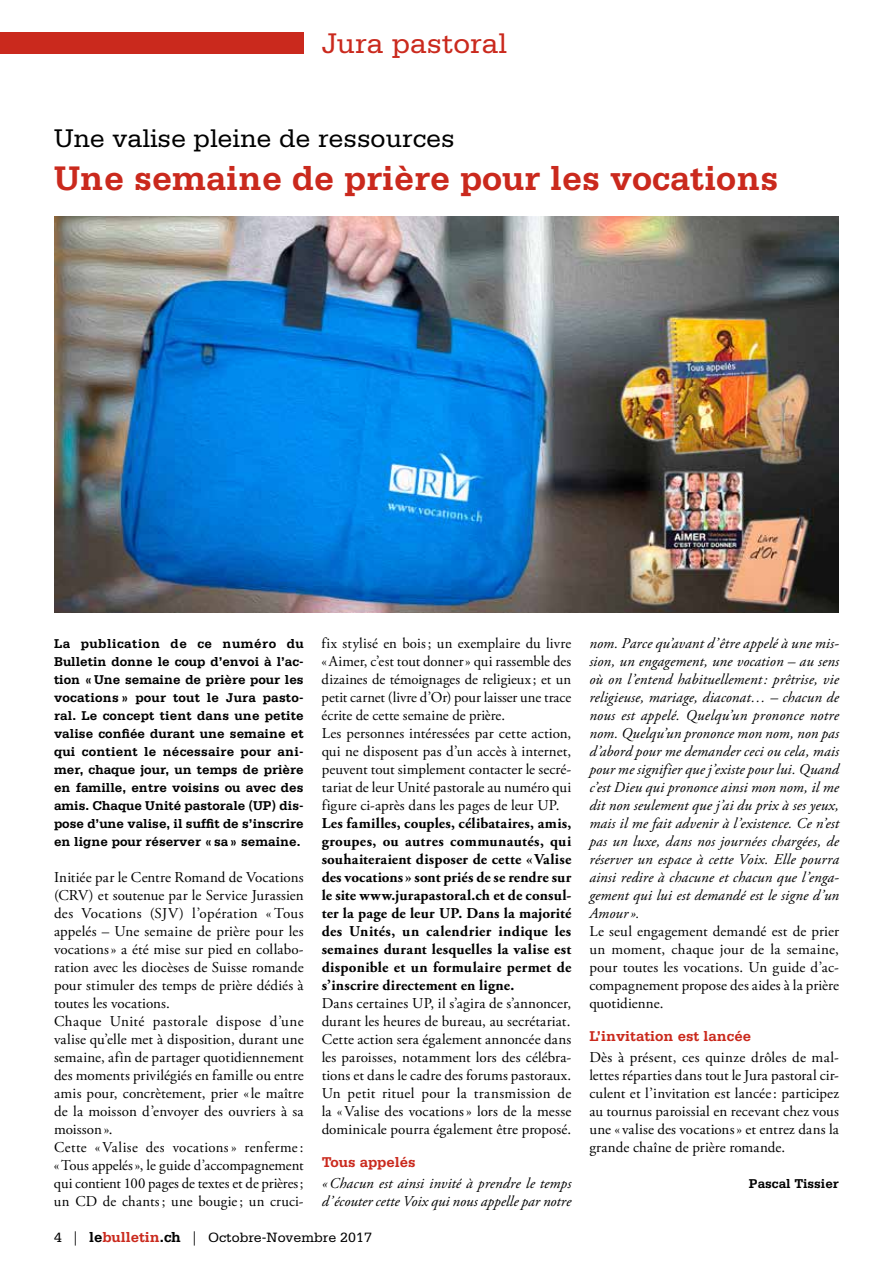
<style>
.page{position:relative;width:893px;height:1263px;background:#fff}
.page>*{position:absolute;margin:0;border:0;box-sizing:border-box;transform-origin:0 0}
.t1{font:700 36px "Serifa";color:#ca291d}
.t2{font:30px "Serifa";color:#ca291d}
.t3{font:27px "Serifa";color:#000}
.t4{font:15px/18px "Adobe Garamond Pro";letter-spacing:.005em;color:#000;text-align:justify}
.t5{font:italic 15px/18px "Adobe Garamond Pro";letter-spacing:.005em;color:#000}
.t6{font:700 15px/18px "Adobe Garamond Pro";letter-spacing:.015em;color:#000;text-align:justify}
.t7{font:700 15px "Serifa";color:#ca291d}
.t8{font:14.25px "Serifa";color:#000}
.t9{font:700 13.5px/18px "Serifa";color:#000;text-align:justify}
.s1{font-family:"Adobe Garamond Pro"}
.s2{font-weight:700;font-size:15px}
.s3{font-weight:700;font-size:15px;color:#ca291d}
</style>
<div class="page">
<div style="left:0;top:33px;width:304px;height:21px;background:#ca291d"></div>
<img style="left:54px;top:216px;width:785px;height:396px">
<h2 class="t2" style="left:322px;top:27px;width:187px">Jura pastoral</h2>
<h3 class="t3" style="left:54px;top:123px;width:402px">Une valise pleine de ressources</h3>
<h1 class="t1" style="left:54px;top:157px;width:726px">Une semaine de prière pour les vocations</h1>
<p class="t9" style="left:54px;top:634px;width:251px">La publication de ce numéro du Bulletin donne le coup d’envoi à l’ac&shy;tion «Une semaine de prière pour les vocations » pour tout le Jura pasto&shy;ral. Le concept tient dans une petite valise confiée durant une semaine et qui contient le nécessaire pour ani&shy;mer, chaque jour, un temps de prière en famille, entre voisins ou avec des amis. Chaque Unité pastorale (UP) dis&shy;pose d’une valise, il suffit de s’inscrire en ligne pour réserver «sa» semaine.</p>
<p class="t4" style="left:54px;top:869px;width:251px;text-align:left">Initiée par le Centre Romand de Vocations (CRV) et soutenue par le Service Jurassien des Vocations (SJV) l’opération « Tous appelés – Une semaine de prière pour les vocations» a été mise sur pied en collabo&shy;ration avec les diocèses de Suisse romande pour stimuler des temps de prière dédiés à toutes les vocations.<br>Chaque Unité pastorale dispose d’une valise qu’elle met à disposition, durant une semaine, afin de partager quotidiennement des moments privilégiés en famille ou entre amis pour, concrètement, prier «le maître de la moisson d’envoyer des ouvriers à sa moisson».<br>Cette «Valise des vocations» renferme: «Tous appelés», le guide d’accompagnement qui contient 100 pages de textes et de prières; un CD de chants; une bougie; un cruci-</p>
<p class="t4" style="left:322px;top:635px;width:251px;text-align:left">fix stylisé en bois; un exemplaire du livre «Aimer, c’est tout donner» qui rassemble des dizaines de témoignages de religieux; et un petit carnet (livre d’Or) pour laisser une trace écrite de cette semaine de prière.<br>Les personnes intéressées par cette action, qui ne disposent pas d’un accès à internet, peuvent tout simplement contacter le secré&shy;tariat de leur Unité pastorale au numéro qui figure ci-après dans les pages de leur UP.</p>
<p class="t6" style="left:322px;top:815px;width:251px">Les familles, couples, célibataires, amis, groupes, ou autres communautés, qui souhaiteraient disposer de cette «Valise des vocations » sont priés de se rendre sur le site www.jurapastoral.ch et de consul&shy;ter la page de leur UP. Dans la majorité des Unités, un calendrier indique les semaines durant lesquelles la valise est disponible et un formulaire permet de s’inscrire directement en ligne.</p>
<p class="t4" style="left:322px;top:995px;width:251px">Dans certaines UP, il s’agira de s’annoncer, durant les heures de bureau, au secrétariat.<br>Cette action sera également annoncée dans les paroisses, notamment lors des célébra&shy;tions et dans le cadre des forums pastoraux.<br>Un petit rituel pour la transmission de la «Valise des vocations» lors de la messe dominicale pourra également être proposé.</p>
<p class="t7" style="left:322px;top:1153px;width:95px">Tous appelés</p>
<p class="t5" style="left:322px;top:1175px;width:251px">«Chacun est ainsi invité à prendre le temps d’écouter cette Voix qui nous appelle par notre</p>
<p class="t8" style="left:54px;top:1230px;width:319px">4 <span class="s1">|</span> <span class="s2">le</span><span class="s3">bulletin</span><span class="s2">.ch</span> <span class="s1">|</span> Octobre-Novembre 2017</p>
<p class="t5" style="left:589px;top:635px;width:251px;text-align:justify">nom. Parce qu’avant d’être appelé à une mis&shy;sion, un engagement, une vocation – au sens où on l’entend habituellement: prêtrise, vie religieuse, mariage, diaconat… – chacun de nous est appelé. Quelqu’un prononce notre nom. Quelqu’un prononce mon nom, non pas d’abord pour me demander ceci ou cela, mais pour me signifier que j’existe pour lui. Quand c’est Dieu qui prononce ainsi mon nom, il me dit non seulement que j’ai du prix à ses yeux, mais il me fait advenir à l’existence. Ce n’est pas un luxe, dans nos journées chargées, de réserver un espace à cette Voix. Elle pourra ainsi redire à chacune et chacun que l’enga&shy;gement qui lui est demandé est le signe d’un Amour ».</p>
<p class="t4" style="left:589px;top:923px;width:251px">Le seul engagement demandé est de prier un moment, chaque jour de la semaine, pour toutes les vocations. Un guide d’ac&shy;compagnement propose des aides à la prière quotidienne.</p>
<p class="t7" style="left:589px;top:1027px;width:163px">L’invitation est lancée</p>
<p class="t4" style="left:589px;top:1049px;width:251px">Dès à présent, ces quinze drôles de mal&shy;lettes réparties dans tout le Jura pastoral cir&shy;culent et l’invitation est lancée: participez au tournus paroissial en recevant chez vous une « valise des vocations» et entrez dans la grande chaîne de prière romande.</p>
<p class="t9" style="left:749px;top:1174px;width:92px">Pascal Tissier</p>
</div>
